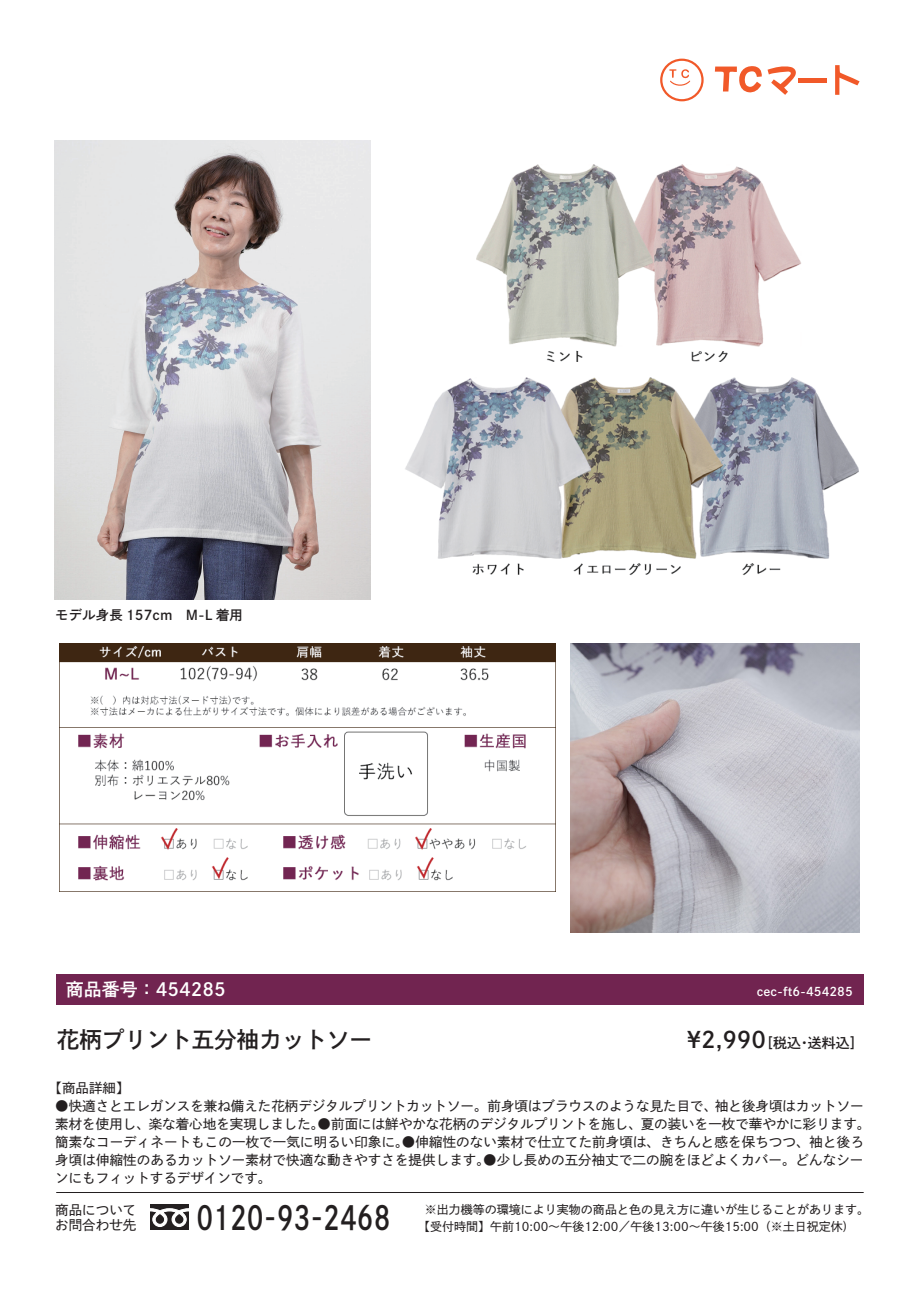
<style>
.page{position:relative;width:919px;height:1289px;background:#fff}
.page>*{position:absolute;margin:0;border:0;box-sizing:border-box;transform-origin:0 0}
.t1{font:32.55px "DNP Shuei Go Kin Std B";color:#231f20;scale:.8 1}
.t2{font:22.5px "DNP Shuei Go Kin Std B";color:#231f20}
.t3{font:18px "DNP Shuei Go Kin Std B";color:#fff}
.t4{font:13.95px "DNP Shuei Go Kin Std B";color:#231f20}
.t5{font:13.5px/18px "DNP Shuei Go Kin Std M";color:#231f20}
.t6{font:13.5px "DNP Shuei Go Kin Std B";color:#231f20}
.t7{font:12px "DNP Shuei Go Kin Std M";color:#231f20}
.t8{font:12px "DNP Shuei Go Kin Std B";color:#fff}
.s1{font-size:22.5px}
</style>
<div class="page">
<img style="left:405px;top:164px;width:454px;height:411px">
<img style="left:570px;top:643px;width:289px;height:289px">
<img style="left:59px;top:643px;width:496px;height:248px">
<img style="left:54px;top:140px;width:316px;height:459px">
<div style="left:57px;top:974px;width:806px;height:30px;background:#712450"></div>
<div style="left:150px;top:1204px;width:39px;height:25px;background:#231f20"></div>
<svg style="left:150px;top:1208px;width:39px;height:19px"></svg>
<hr style="left:56px;top:1192px;width:807px;height:1px;background:#231f20">
<svg style="left:835px;top:65px;width:24px;height:30px"></svg>
<svg style="left:714px;top:66px;width:82px;height:29px"></svg>
<hr style="left:798px;top:78px;width:28px;height:4px;background:#f15929">
<svg style="left:660px;top:59px;width:43px;height:42px"></svg>
<div style="left:662px;top:61px;width:39px;height:38px;background:#fff;border-radius:50%"></div>
<svg style="left:669px;top:69px;width:21px;height:17px"></svg>
<p class="t6" style="left:55px;top:605px;width:189px">モデル身長 157cm　M-L 着用</p>
<h3 class="t3" style="left:66px;top:976px;width:161px">商品番号：454285</h3>
<p class="t8" style="left:756px;top:983px;width:97px">cec-ft6-454285</p>
<h2 class="t2" style="left:57px;top:1024px;width:317px">花柄プリント五分袖カットソー</h2>
<p class="t4" style="left:686px;top:1033px;width:178px"><span class="s1">¥2,990</span>［税込・送料込］</p>
<p class="t5" style="left:49px;top:1078px;width:82px">【商品詳細】</p>
<p class="t5" style="left:55px;top:1096px;width:816px">●快適さとエレガンスを兼ね備えた花柄デジタルプリントカットソー。前身頃はブラウスのような見た目で、袖と後身頃はカットソー素材を使用し、楽な着心地を実現しました。●前面には鮮やかな花柄のデジタルプリントを施し、夏の装いを一枚で華やかに彩ります。簡素なコーディネートもこの一枚で一気に明るい印象に。●伸縮性のない素材で仕立てた前身頃は、きちんと感を保ちつつ、袖と後ろ身頃は伸縮性のあるカットソー素材で快適な動きやすさを提供します。●少し長めの五分袖丈で二の腕をほどよくカバー。どんなシーンにもフィットするデザインです。</p>
<p class="t7" style="left:424px;top:1218px;width:436px">【受付時間】午前10:00～午後12:00／午後13:00～午後15:00（※土日祝定休)　</p>
<p class="t7" style="left:425px;top:1200px;width:445px">※出力機等の環境により実物の商品と色の見え方に違いが生じることがあります。</p>
<p class="t5" style="left:55px;top:1202px;width:82px;line-height:15px">商品についてお問合わせ先</p>
<h1 class="t1" style="left:196px;top:1195px;width:244px">0120-93-2468</h1>
</div>
